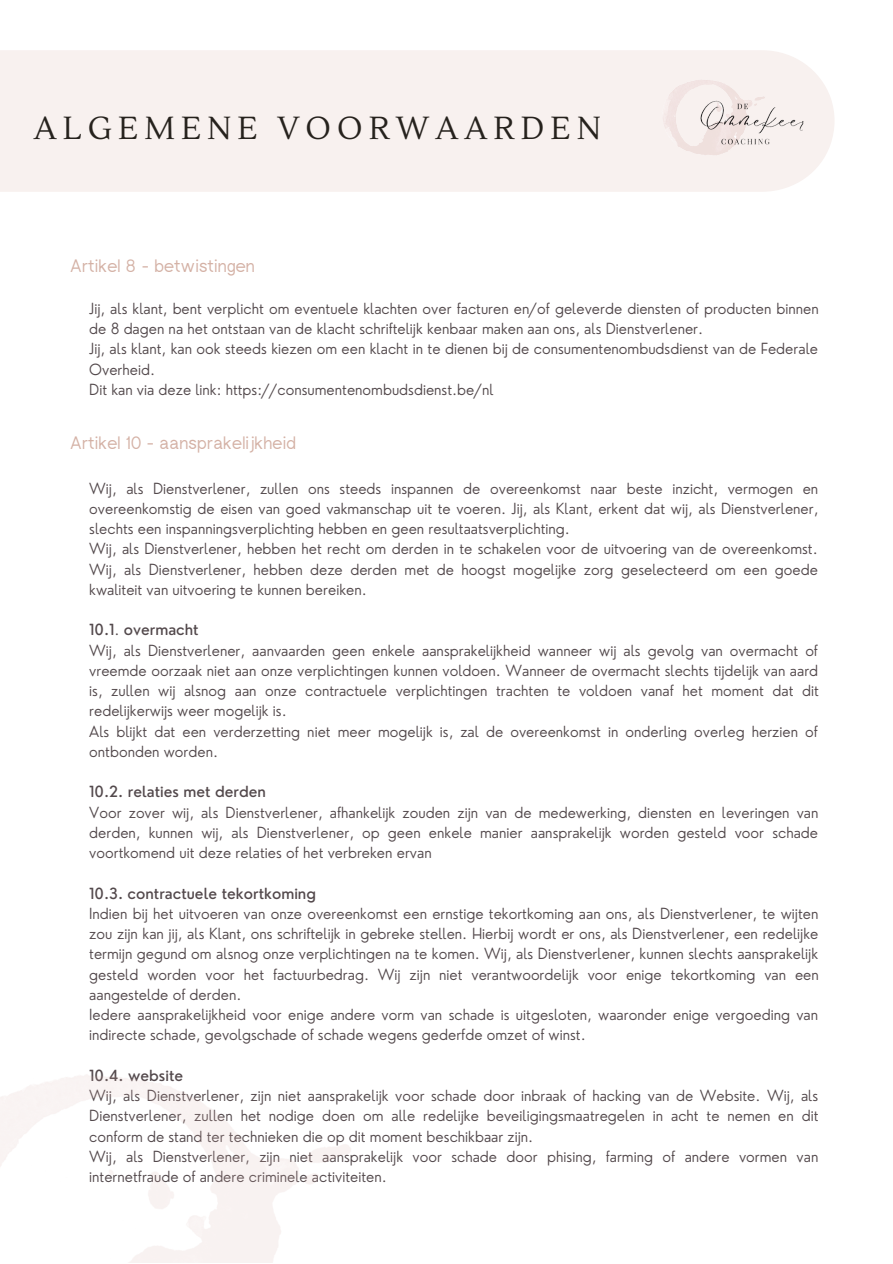
<style>
.page{position:relative;width:893px;height:1264px;background:#fff}
.page>*{position:absolute;margin:0;border:0;box-sizing:border-box;transform-origin:0 0}
.t1{font:31.8px "Lustria";letter-spacing:.19em;color:#26221d}
.t2{font:18px "rugratssans";color:#d4b1a5}
.t3{font:300 15px/20.2px "Nourd";color:#53494c}
.t4{font:500 15px "Nourd";color:#53494c}
.s1{font-weight:500}
</style>
<div class="page">
<div style="left:0;top:50px;width:628px;height:142px;background:#f8f1ef"></div>
<img style="left:628px;top:50px;width:206px;height:142px">
<h1 class="t1" style="left:34px;top:109px;width:568px">ALGEMENE VOORWAARDEN</h1>
<p class="t2" style="left:70px;top:259px;width:186px">Artikel 8 - betwistingen</p>
<p class="t3" style="left:89px;top:298px;width:731px">Jij, als klant, bent verplicht om eventuele klachten over facturen en/of geleverde diensten of producten binnen de 8 dagen na het ontstaan van de klacht schriftelijk kenbaar maken aan ons, als Dienstverlener.<br>Jij, als klant, kan ook steeds kiezen om een klacht in te dienen bij de consumentenombudsdienst van de Federale Overheid.<br>Dit kan via deze link: https://consumentenombudsdienst.be/nl</p>
<p class="t2" style="left:70px;top:436px;width:228px">Artikel 10 - aansprakelijkheid</p>
<p class="t3" style="left:89px;top:478px;width:730px">Wij, als Dienstverlener, zullen ons steeds inspannen de overeenkomst naar beste inzicht, vermogen en overeenkomstig de eisen van goed vakmanschap uit te voeren. Jij, als Klant, erkent dat wij, als Dienstverlener, slechts een inspanningsverplichting hebben en geen resultaatsverplichting.<br>Wij, als Dienstverlener, hebben het recht om derden in te schakelen voor de uitvoering van de overeenkomst.<br>Wij, als Dienstverlener, hebben deze derden met de hoogst mogelijke zorg geselecteerd om een goede kwaliteit van uitvoering te kunnen bereiken.</p>
<p class="t3" style="left:89px;top:619px;width:731px"><span class="s1">10.1</span>. <span class="s1">overmacht<br></span>Wij, als Dienstverlener, aanvaarden geen enkele aansprakelijkheid wanneer wij als gevolg van overmacht of vreemde oorzaak niet aan onze verplichtingen kunnen voldoen. Wanneer de overmacht slechts tijdelijk van aard is, zullen wij alsnog aan onze contractuele verplichtingen trachten te voldoen vanaf het moment dat dit redelijkerwijs weer mogelijk is.<br>Als blijkt dat een verderzetting niet meer mogelijk is, zal de overeenkomst in onderling overleg herzien of ontbonden worden.</p>
<p class="t4" style="left:89px;top:782px;width:178px">10.2. relaties met derden</p>
<p class="t3" style="left:89px;top:801px;width:730px;text-align:justify">Voor zover wij, als Dienstverlener, afhankelijk zouden zijn van de medewerking, diensten en leveringen van derden, kunnen wij, als Dienstverlener, op geen enkele manier aansprakelijk worden gesteld voor schade voortkomend uit deze relaties of het verbreken ervan</p>
<p class="t4" style="left:89px;top:883px;width:228px">10.3. contractuele tekortkoming</p>
<p class="t3" style="left:89px;top:903px;width:731px">Indien bij het uitvoeren van onze overeenkomst een ernstige tekortkoming aan ons, als Dienstverlener, te wijten zou zijn kan jij, als Klant, ons schriftelijk in gebreke stellen. Hierbij wordt er ons, als Dienstverlener, een redelijke termijn gegund om alsnog onze verplichtingen na te komen. Wij, als Dienstverlener, kunnen slechts aansprakelijk gesteld worden voor het factuurbedrag. Wij zijn niet verantwoordelijk voor enige tekortkoming van een aangestelde of derden.<br>Iedere aansprakelijkheid voor enige andere vorm van schade is uitgesloten, waaronder enige vergoeding van indirecte schade, gevolgschade of schade wegens gederfde omzet of winst.</p>
<p class="t4" style="left:89px;top:1065px;width:95px">10.4. website</p>
<p class="t3" style="left:89px;top:1085px;width:730px">Wij, als Dienstverlener, zijn niet aansprakelijk voor schade door inbraak of hacking van de Website. Wij, als Dienstverlener, zullen het nodige doen om alle redelijke beveiligingsmaatregelen in acht te nemen en dit conform de stand ter technieken die op dit moment beschikbaar zijn.<br>Wij, als Dienstverlener, zijn niet aansprakelijk voor schade door phising, farming of andere vormen van internetfraude of andere criminele activiteiten.</p>
</div>
